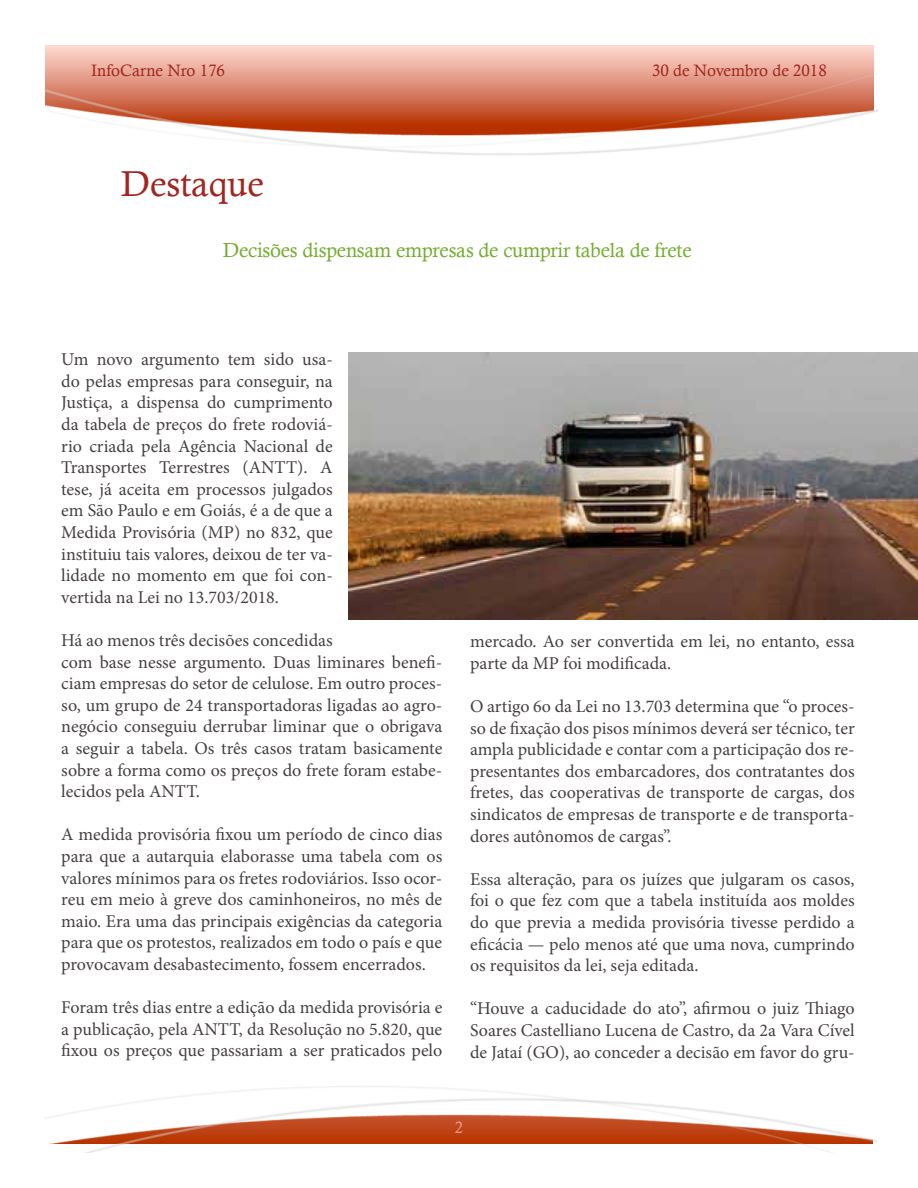
<style>
.page{position:relative;width:918px;height:1188px;background:#fff}
.page>*{position:absolute;margin:0;border:0;box-sizing:border-box;transform-origin:0 0}
.t1{font:36px "Calisto";color:#a1261f}
.t2{font:20.25px "Calisto";letter-spacing:-.01em;color:#72ae2d}
.t3{font:18px/21.6px "Minion Pro";color:#463f42;text-align:justify}
.t4{font:16.5px "Calisto";color:#a1261f}
.t5{font:16.5px "Calisto";color:#f39889}
</style>
<div class="page">
<img style="left:44px;top:45px;width:834px;height:1107px">
<img style="left:348px;top:352px;width:570px;height:267px">
<p class="t4" style="left:91px;top:61px;width:135px">InfoCarne Nro 176</p>
<p class="t4" style="left:652px;top:61px;width:176px">30 de Novembro de 2018</p>
<h1 class="t1" style="left:121px;top:163px;width:145px">Destaque</h1>
<p class="t2" style="left:223px;top:239px;width:470px">Decisões dispensam empresas de cumprir tabela de frete</p>
<p class="t3" style="left:61px;top:349px;width:273px">Um novo argumento tem sido usa&shy;do pelas empresas para conseguir, na Justiça, a dispensa do cumprimento da tabela de preços do frete rodoviá&shy;rio criada pela Agência Nacional de Transportes Terrestres (ANTT). A tese, já aceita em processos julgados em São Paulo e em Goiás, é a de que a Medida Provisória (MP) no 832, que instituiu tais valores, deixou de ter va&shy;lidade no momento em que foi con&shy;vertida na Lei no 13.703/2018.</p>
<p class="t3" style="left:61px;top:629px;width:383px;text-align:left">Há ao menos três decisões concedidas<br>com base nesse argumento. Duas liminares benefi&shy;ciam empresas do setor de celulose. Em outro proces&shy;so, um grupo de 24 transportadoras ligadas ao agro&shy;negócio conseguiu derrubar liminar que o obrigava a seguir a tabela. Os três casos tratam basicamente sobre a forma como os preços do frete foram estabe&shy;lecidos pela ANTT.</p>
<p class="t3" style="left:61px;top:824px;width:383px">A medida provisória fixou um período de cinco dias para que a autarquia elaborasse uma tabela com os valores mínimos para os fretes rodoviários. Isso ocor&shy;reu em meio à greve dos caminhoneiros, no mês de maio. Era uma das principais exigências da categoria para que os protestos, realizados em todo o país e que provocavam desabastecimento, fossem encerrados.</p>
<p class="t3" style="left:61px;top:997px;width:383px">Foram três dias entre a edição da medida provisória e a publicação, pela ANTT, da Resolução no 5.820, que fixou os preços que passariam a ser praticados pelo</p>
<p class="t3" style="left:470px;top:631px;width:386px">mercado. Ao ser convertida em lei, no entanto, essa parte da MP foi modificada.</p>
<p class="t3" style="left:470px;top:695px;width:386px">O artigo 6o da Lei no 13.703 determina que “o proces&shy;so de fixação dos pisos mínimos deverá ser técnico, ter ampla publicidade e contar com a participação dos re&shy;presentantes dos embarcadores, dos contratantes dos fretes, das cooperativas de transporte de cargas, dos sindicatos de empresas de transporte e de transporta&shy;dores autônomos de cargas”.</p>
<p class="t3" style="left:470px;top:868px;width:386px">Essa alteração, para os juízes que julgaram os casos, foi o que fez com que a tabela instituída aos moldes do que previa a medida provisória tivesse perdido a eficácia — pelo menos até que uma nova, cumprindo os requisitos da lei, seja editada.</p>
<p class="t3" style="left:470px;top:998px;width:386px">“Houve a caducidade do ato”, afirmou o juiz Thiago Soares Castelliano Lucena de Castro, da 2a Vara Cível de Jataí (GO), ao conceder a decisão em favor do gru-</p>
<p class="t5" style="left:455px;top:1118px;width:10px">2</p>
</div>
